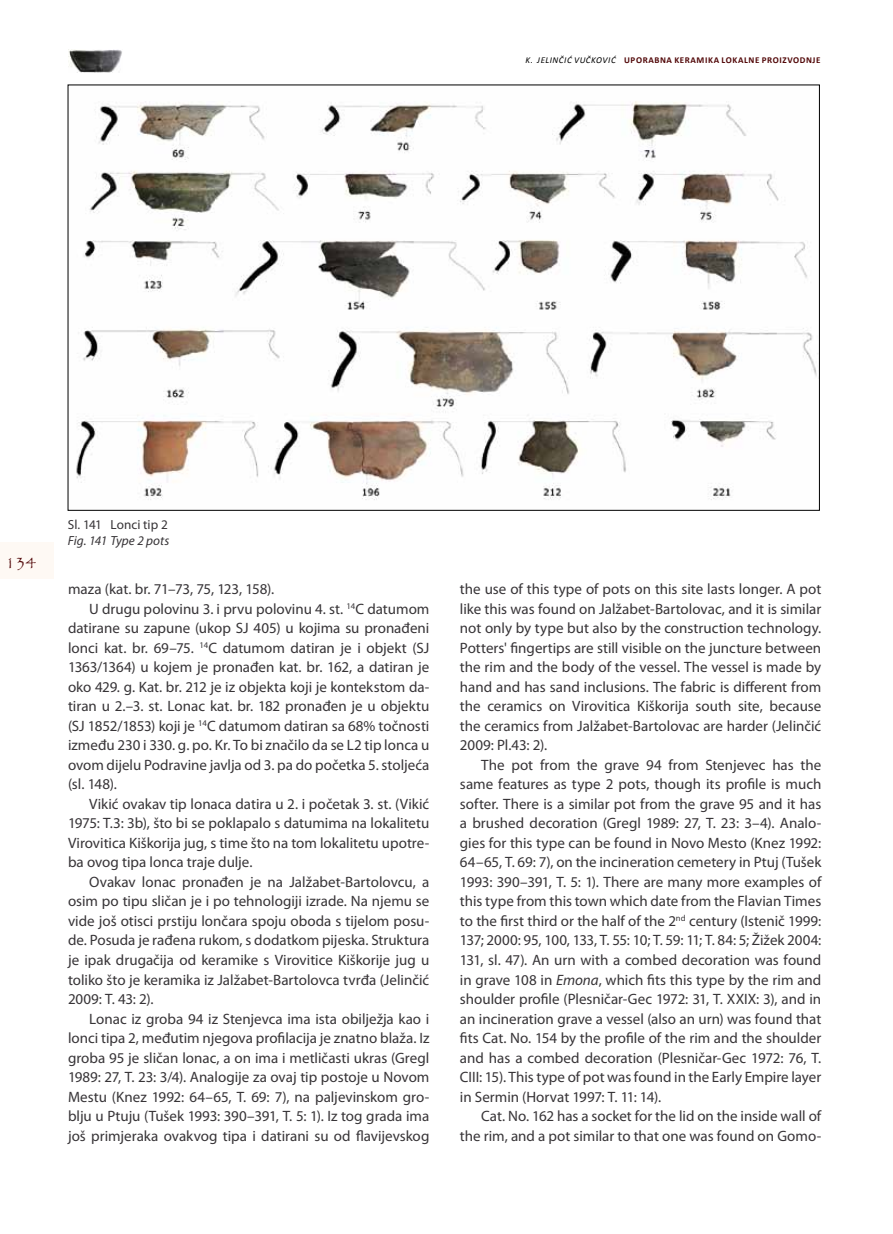
<style>
.page{position:relative;width:893px;height:1234px;background:#fff}
.page>*{position:absolute;margin:0;border:0;box-sizing:border-box;transform-origin:0 0}
.t1{font:18px "Papyrus";color:#500506}
.t2{font:15px/19.5px "Myriad Pro";color:#373437;text-align:justify}
.t3{font:italic 13.2px "Myriad Pro";color:#373437}
.t4{font:13.2px "Myriad Pro";color:#373437}
.t5{font:700 9px "Calibri";letter-spacing:.065em;color:#500506}
.s1{font-weight:400;font-style:italic;color:#000}
.s2{font-style:italic}
</style>
<div class="page">
<div style="left:0;top:541px;width:54px;height:37px;background:#fef9f4"></div>
<img style="left:68px;top:50px;width:54px;height:22px">
<img style="left:76px;top:101px;width:742px;height:399px">
<p class="t5" style="left:526px;top:54px;width:296px"><span class="s1">K. JELINČIĆ VUČKOVIĆ</span> UPORABNA KERAMIKA LOKALNE PROIZVODNJE</p>
<p class="t1" style="left:5px;top:550px;width:32px">134</p>
<p class="t4" style="left:68px;top:516px;width:101px">Sl. 141 Lonci tip 2</p>
<p class="t3" style="left:68px;top:532px;width:103px">Fig. 141 Type 2 pots</p>
<p class="t2" style="left:68px;top:579px;width:208px">maza (kat. br. 71–73, 75, 123, 158).</p>
<p class="t2" style="left:89px;top:598px;width:342px">U drugu polovinu 3. i prvu polovinu 4. st. <sup>14</sup>C datumom</p>
<p class="t2" style="left:68px;top:618px;width:363px">datirane su zapune (ukop SJ 405) u kojima su pronađeni</p>
<p class="t2" style="left:68px;top:637px;width:363px">lonci kat. br. 69–75. <sup>14</sup>C datumom datiran je i objekt (SJ</p>
<p class="t2" style="left:68px;top:657px;width:363px">1363/1364) u kojem je pronađen kat. br. 162, a datiran je</p>
<p class="t2" style="left:68px;top:676px;width:363px">oko 429. g. Kat. br. 212 je iz objekta koji je kontekstom da-</p>
<p class="t2" style="left:68px;top:696px;width:363px">tiran u 2.–3. st. Lonac kat. br. 182 pronađen je u objektu</p>
<p class="t2" style="left:68px;top:715px;width:363px">(SJ 1852/1853) koji je <sup>14</sup>C datumom datiran sa 68% točnosti</p>
<p class="t2" style="left:68px;top:735px;width:363px">između 230 i 330. g. po. Kr. To bi značilo da se L2 tip lonca u</p>
<p class="t2" style="left:68px;top:754px;width:363px">ovom dijelu Podravine javlja od 3. pa do početka 5. stoljeća</p>
<p class="t2" style="left:68px;top:774px;width:50px">(sl. 148).</p>
<p class="t2" style="left:89px;top:793px;width:342px">Vikić ovakav tip lonaca datira u 2. i početak 3. st. (Vikić</p>
<p class="t2" style="left:68px;top:813px;width:363px">1975: T.3: 3b), što bi se poklapalo s datumima na lokalitetu</p>
<p class="t2" style="left:68px;top:832px;width:363px">Virovitica Kiškorija jug, s time što na tom lokalitetu upotre-</p>
<p class="t2" style="left:68px;top:852px;width:186px">ba ovog tipa lonca traje dulje.</p>
<p class="t2" style="left:89px;top:871px;width:342px">Ovakav lonac pronađen je na Jalžabet-Bartolovcu, a</p>
<p class="t2" style="left:68px;top:891px;width:363px">osim po tipu sličan je i po tehnologiji izrade. Na njemu se</p>
<p class="t2" style="left:68px;top:910px;width:363px">vide još otisci prstiju lončara spoju oboda s tijelom posu-</p>
<p class="t2" style="left:68px;top:930px;width:363px">de. Posuda je rađena rukom, s dodatkom pijeska. Struktura</p>
<p class="t2" style="left:68px;top:949px;width:363px">je ipak drugačija od keramike s Virovitice Kiškorije jug u</p>
<p class="t2" style="left:68px;top:969px;width:363px">toliko što je keramika iz Jalžabet-Bartolovca tvrđa (Jelinčić</p>
<p class="t2" style="left:68px;top:988px;width:87px">2009: T. 43: 2).</p>
<p class="t2" style="left:89px;top:1008px;width:342px">Lonac iz groba 94 iz Stenjevca ima ista obilježja kao i</p>
<p class="t2" style="left:68px;top:1027px;width:363px">lonci tipa 2, međutim njegova profilacija je znatno blaža. Iz</p>
<p class="t2" style="left:68px;top:1047px;width:363px">groba 95 je sličan lonac, a on ima i metličasti ukras (Gregl</p>
<p class="t2" style="left:68px;top:1066px;width:363px">1989: 27, T. 23: 3/4). Analogije za ovaj tip postoje u Novom</p>
<p class="t2" style="left:68px;top:1086px;width:363px">Mestu (Knez 1992: 64–65, T. 69: 7), na paljevinskom gro-</p>
<p class="t2" style="left:68px;top:1105px;width:363px">blju u Ptuju (Tušek 1993: 390–391, T. 5: 1). Iz tog grada ima</p>
<p class="t2" style="left:68px;top:1125px;width:363px">još primjeraka ovakvog tipa i datirani su od flavijevskog</p>
<p class="t2" style="left:460px;top:579px;width:363px">the use of this type of pots on this site lasts longer. A pot like this was found on Jalžabet-Bartolovac, and it is similar not only by type but also by the construction technology.<br>Potters' fingertips are still visible on the juncture between the rim and the body of the vessel. The vessel is made by hand and has sand inclusions. The fabric is different from the ceramics on Virovitica Kiškorija south site, because the ceramics from Jalžabet-Bartolovac are harder (Jelinčić 2009: Pl.43: 2).</p>
<p class="t2" style="left:460px;top:754px;width:363px;text-indent:21px">The pot from the grave 94 from Stenjevec has the same features as type 2 pots, though its profile is much softer. There is a similar pot from the grave 95 and it has a brushed decoration (Gregl 1989: 27, T. 23: 3–4). Analo&shy;gies for this type can be found in Novo Mesto (Knez 1992:<br>64–65, T. 69: 7), on the incineration cemetery in Ptuj (Tušek 1993: 390–391, T. 5: 1). There are many more examples of this type from this town which date from the Flavian Times to the first third or the half of the 2<sup>nd</sup> century (Istenič 1999:<br>137; 2000: 95, 100, 133, T. 55: 10; T. 59: 11; T. 84: 5; Žižek 2004:<br>131, sl. 47). An urn with a combed decoration was found in grave 108 in <span class="s2">Emona</span>, which fits this type by the rim and shoulder profile (Plesničar-Gec 1972: 31, T. XXIX: 3), and in an incineration grave a vessel (also an urn) was found that fits Cat. No. 154 by the profile of the rim and the shoulder and has a combed decoration (Plesničar-Gec 1972: 76, T.<br>CIII: 15). This type of pot was found in the Early Empire layer in Sermin (Horvat 1997: T. 11: 14).</p>
<p class="t2" style="left:460px;top:1105px;width:363px;text-align:right">Cat. No. 162 has a socket for the lid on the inside wall of the rim, and a pot similar to that one was found on Gomo-</p>
</div>
